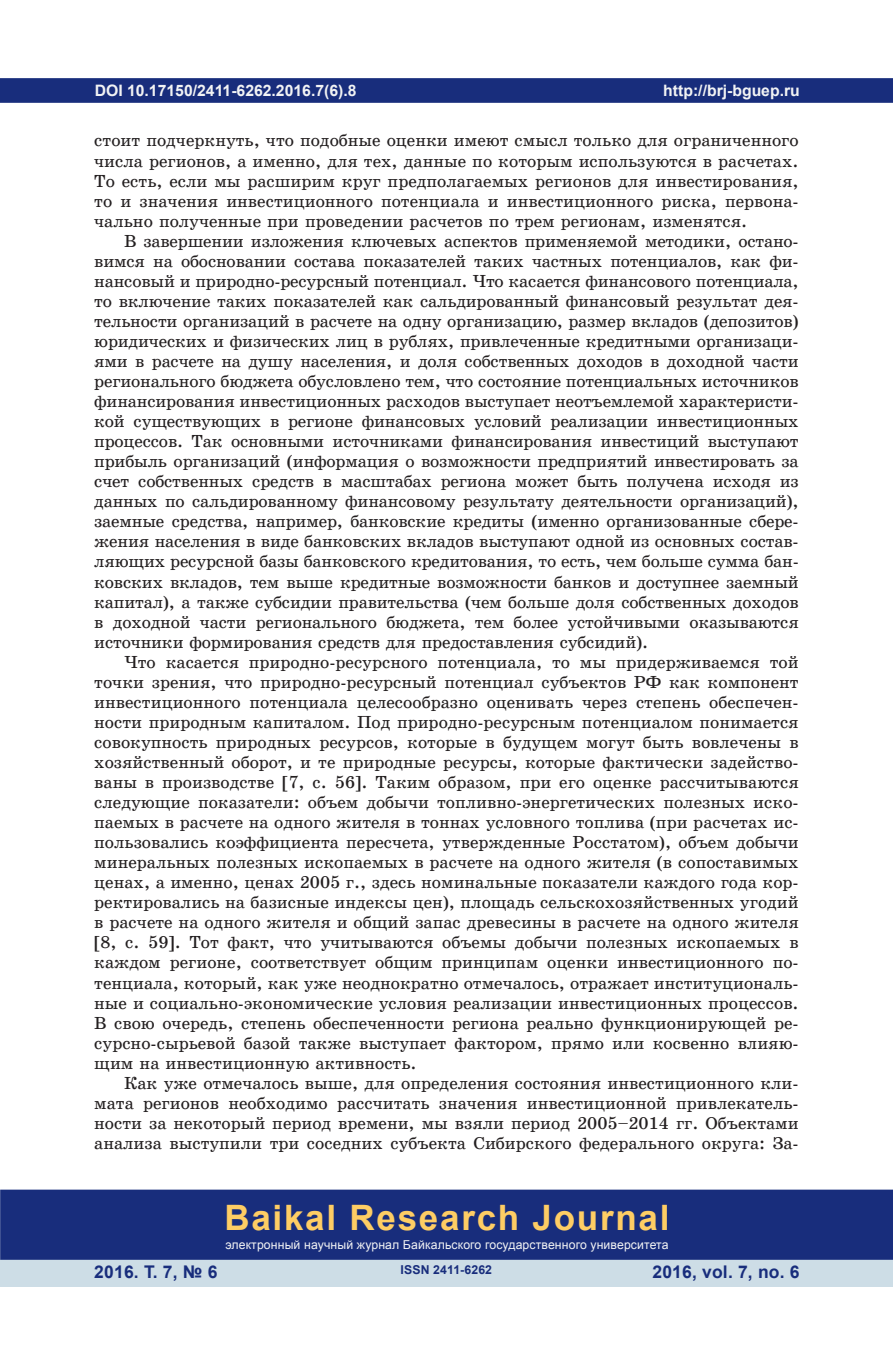
<style>
.page{position:relative;width:893px;height:1360px;background:#fff}
.page>*{position:absolute;margin:0;border:0;box-sizing:border-box;transform-origin:0 0}
.t1{font:700 35px "Arial";letter-spacing:.05em;color:#fecd64}
.t2{font:17.5px/20.1px "School Book C";color:#231f20;text-align:justify}
.t3{font:700 17.5px "Arial";letter-spacing:.01em;color:#182d7c}
.t4{font:700 15.75px "Arial";color:#f2f3f4}
.t5{font:12.25px "Arial";letter-spacing:.01em;color:#f2f3f4}
.t6{font:700 12.25px "Arial";letter-spacing:.01em;color:#182d7c}
</style>
<div class="page">
<div style="left:0;top:78px;width:893px;height:25px;background:#182d7c;border:2px solid #182d7c"></div>
<div style="left:0;top:1258px;width:893px;height:28px;background:#cddde6"></div>
<div style="left:0;top:1189px;width:893px;height:70px;background:#182d7c;border:2px solid #182d7c"></div>
<p class="t4" style="left:95px;top:79px;width:263px">DOI 10.17150/2411-6262.2016.7(6).8</p>
<p class="t2" style="left:94px;top:131px;width:706px">стоит подчеркнуть, что подобные оценки имеют смысл только для ограниченного числа регионов, а именно, для тех, данные по которым используются в расчетах.<br>То есть, если мы расширим круг предполагаемых регионов для инвестирования, то и значения инвестиционного потенциала и инвестиционного риска, первона&shy;чально полученные при проведении расчетов по трем регионам, изменятся.</p>
<p class="t2" style="left:94px;top:231px;width:706px;text-indent:30px">В завершении изложения ключевых аспектов применяемой методики, остано&shy;вимся на обосновании состава показателей таких частных потенциалов, как фи&shy;нансовый и природно-ресурсный потенциал. Что касается финансового потенциала, то включение таких показателей как сальдированный финансовый результат дея&shy;тельности организаций в расчете на одну организацию, размер вкладов (депозитов) юридических и физических лиц в рублях, привлеченные кредитными организаци&shy;ями в расчете на душу населения, и доля собственных доходов в доходной части регионального бюджета обусловлено тем, что состояние потенциальных источников финансирования инвестиционных расходов выступает неотъемлемой характеристи&shy;кой существующих в регионе финансовых условий реализации инвестиционных процессов. Так основными источниками финансирования инвестиций выступают прибыль организаций (информация о возможности предприятий инвестировать за счет собственных средств в масштабах региона может быть получена исходя из данных по сальдированному финансовому результату деятельности организаций), заемные средства, например, банковские кредиты (именно организованные сбере&shy;жения населения в виде банковских вкладов выступают одной из основных состав&shy;ляющих ресурсной базы банковского кредитования, то есть, чем больше сумма бан&shy;ковских вкладов, тем выше кредитные возможности банков и доступнее заемный капитал), а также субсидии правительства (чем больше доля собственных доходов в доходной части регионального бюджета, тем более устойчивыми оказываются источники формирования средств для предоставления субсидий).</p>
<p class="t2" style="left:94px;top:652px;width:706px;text-indent:30px">Что касается природно-ресурсного потенциала, то мы придерживаемся той точки зрения, что природно-ресурсный потенциал субъектов РФ как компонент инвестиционного потенциала целесообразно оценивать через степень обеспечен&shy;ности природным капиталом. Под природно-ресурсным потенциалом понимается совокупность природных ресурсов, которые в будущем могут быть вовлечены в хозяйственный оборот, и те природные ресурсы, которые фактически задейство&shy;ваны в производстве [7, с. 56]. Таким образом, при его оценке рассчитываются следующие показатели: объем добычи топливно-энергетических полезных иско&shy;паемых в расчете на одного жителя в тоннах условного топлива (при расчетах ис&shy;пользовались коэффициента пересчета, утвержденные Росстатом), объем добычи минеральных полезных ископаемых в расчете на одного жителя (в сопоставимых ценах, а именно, ценах 2005 г., здесь номинальные показатели каждого года кор&shy;ректировались на базисные индексы цен), площадь сельскохозяйственных угодий в расчете на одного жителя и общий запас древесины в расчете на одного жителя [8, с. 59]. Тот факт, что учитываются объемы добычи полезных ископаемых в каждом регионе, соответствует общим принципам оценки инвестиционного по&shy;тенциала, который, как уже неоднократно отмечалось, отражает институциональ&shy;ные и социально-экономические условия реализации инвестиционных процессов.<br>В свою очередь, степень обеспеченности региона реально функционирующей ре&shy;сурсно-сырьевой базой также выступает фактором, прямо или косвенно влияю&shy;щим на инвестиционную активность.</p>
<p class="t2" style="left:94px;top:1072px;width:706px;text-indent:30px">Как уже отмечалось выше, для определения состояния инвестиционного кли&shy;мата регионов необходимо рассчитать значения инвестиционной привлекатель&shy;ности за некоторый период времени, мы взяли период 2005–2014 гг. Объектами анализа выступили три соседних субъекта Сибирского федерального округа: За-</p>
<p class="t4" style="left:663px;top:79px;width:138px">http://brj-bguep.ru</p>
<h1 class="t1" style="left:224px;top:1193px;width:447px">Baikal Research Journal</h1>
<p class="t5" style="left:225px;top:1236px;width:445px">электронный научный журнал Байкальского государственного университета</p>
<p class="t3" style="left:94px;top:1259px;width:125px">2016. Т. 7, № 6</p>
<p class="t3" style="left:652px;top:1259px;width:149px">2016, vol. 7, no. 6</p>
<p class="t6" style="left:401px;top:1261px;width:93px">ISSN 2411-6262</p>
</div>
